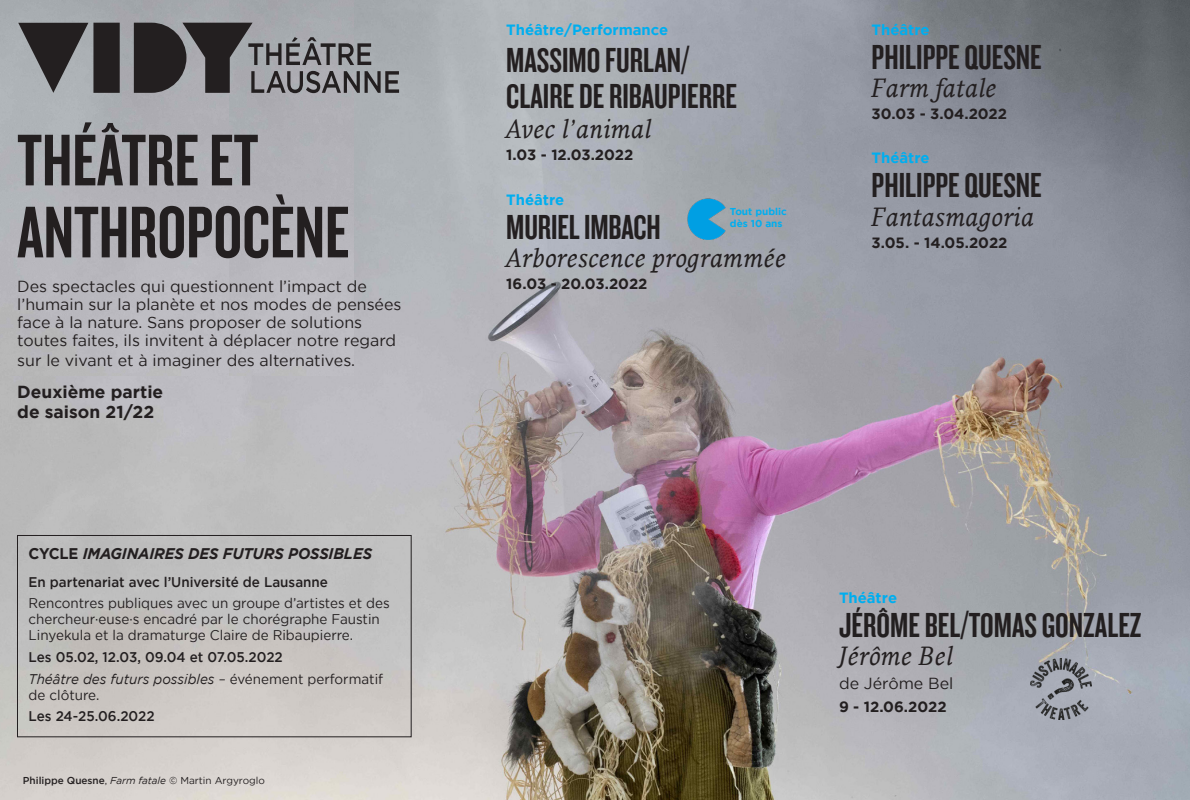
<style>
.page{position:relative;width:1190px;height:800px;background:#fff}
.page>*{position:absolute;margin:0;border:0;box-sizing:border-box;transform-origin:0 0}
.dates{font:76px/72px "Knockout 48 Featherweight";color:#231f20}
.auteur{font:35.8px "Knockout 48 Featherweight";color:#231f20}
.spectacle{font:35.8px/36.6px "Knockout 48 Featherweight";color:#231f20}
.spectacle-2{font:italic 25.6px "Fresco";color:#231f20}
.dates-2{font:700 17.4px/20px "Gotham";color:#231f20}
.dates-3{font:16px/18px "Gotham";color:#231f20}
.spectacle-3{font:16px "Gotham";color:#231f20}
.dates-4{font:italic 700 15.4px "Gotham";letter-spacing:-.01em;color:#231f20;scale:.96 1}
.spectacle-4{font:700 14.8px "Gotham";color:#231f20}
.spectacle-5{font:700 14.8px "Gotham";color:#00aeef}
.dates-5{font:700 14.8px "Gotham";color:#00aeef}
.dates-6{font:14px/16px "Gotham";color:#231f20;scale:.96 1}
.dates-7{font:500 14px "Gotham";color:#231f20;scale:.96 1}
.dates-8{font:10px "Gotham";color:#231f20}
.dates-9{font:700 10px/12px "Gotham";color:#00aeef}
.s1{font-style:normal}
.s2{font-style:italic}
.s3{font-weight:500}
</style>
<div class="page">
<img style="left:0;top:0;width:1190px;height:800px">
<img style="left:229px;top:0;width:124px;height:375px">
<img style="left:0;top:0;width:229px;height:375px">
<svg style="left:18px;top:23px;width:381px;height:70px;background:#6b6b6e"></svg>
<img style="left:676px;top:170px;width:53px;height:96px">
<img style="left:1031px;top:659px;width:61px;height:60px">
<div style="left:17px;top:535px;width:394px;height:202px;border:1px solid #231f20"></div>
<p class="dates" style="left:17px;top:122px;width:334px">THÉÂTRE ET<br>ANTHROPOCÈNE</p>
<p class="dates-3" style="left:17px;top:277px;width:386px">Des spectacles qui questionnent l’impact de l’humain sur la planète et nos modes de pensées face à la nature. Sans proposer de solutions toutes faites, ils invitent à déplacer notre regard</p>
<p class="dates-3" style="left:17px;top:351px;width:339px">sur le vivant et à imaginer des alternatives.</p>
<p class="dates-2" style="left:17px;top:381px;width:148px">Deuxième partie de saison 21/22</p>
<p class="dates-4" style="left:29px;top:544px;width:359px"><span class="s1">CYCLE</span> IMAGINAIRES DES FUTURS POSSIBLES</p>
<p class="dates-7" style="left:29px;top:573px;width:313px">En partenariat avec l’Université de Lausanne</p>
<p class="dates-6" style="left:29px;top:595px;width:378px">Rencontres publiques avec un groupe d’artistes et des chercheur·euse·s encadré par le chorégraphe Faustin<br>Linyekula et la dramaturge Claire de Ribaupierre.</p>
<p class="dates-7" style="left:29px;top:648px;width:266px">Les 05.02, 12.03, 09.04 et 07.05.2022</p>
<p class="dates-6" style="left:29px;top:671px;width:371px"><span class="s2">Théâtre des futurs possibles</span> – événement performatif de clôture.</p>
<p class="dates-7" style="left:29px;top:707px;width:133px">Les 24-25.06.2022</p>
<p class="dates-8" style="left:23px;top:775px;width:244px"><span class="s3">Philippe Quesne</span>, <span class="s2">Farm fatale</span> © Martin Argyroglo</p>
<p class="spectacle-5" style="left:506px;top:20px;width:163px">Théâtre/Performance</p>
<p class="spectacle" style="left:506px;top:40px;width:232px">MASSIMO FURLAN/<br>CLAIRE DE RIBAUPIERRE</p>
<p class="spectacle-2" style="left:506px;top:113px;width:147px">Avec l’animal</p>
<p class="spectacle-4" style="left:506px;top:145px;width:129px">1.03 - 12.03.2022</p>
<p class="dates-5" style="left:506px;top:190px;width:59px">Théâtre</p>
<p class="auteur" style="left:506px;top:205px;width:156px">MURIEL IMBACH</p>
<p class="spectacle-2" style="left:506px;top:242px;width:281px">Arborescence programmée</p>
<p class="spectacle-4" style="left:506px;top:274px;width:143px">16.03 - 20.03.2022</p>
<p class="dates-9" style="left:730px;top:206px;width:58px">Tout public dès 10 ans</p>
<p class="dates-5" style="left:872px;top:19px;width:59px">Théâtre</p>
<p class="auteur" style="left:872px;top:35px;width:172px">PHILIPPE QUESNE</p>
<p class="spectacle-2" style="left:872px;top:72px;width:127px">Farm fatale</p>
<p class="spectacle-4" style="left:872px;top:104px;width:137px">30.03 - 3.04.2022</p>
<p class="spectacle-5" style="left:872px;top:148px;width:59px">Théâtre</p>
<p class="auteur" style="left:872px;top:164px;width:172px">PHILIPPE QUESNE</p>
<p class="spectacle-2" style="left:872px;top:200px;width:164px">Fantasmagoria</p>
<p class="spectacle-4" style="left:872px;top:233px;width:137px">3.05. - 14.05.2022</p>
<p class="dates-5" style="left:839px;top:588px;width:60px">Théâtre</p>
<p class="auteur" style="left:839px;top:603px;width:304px">JÉRÔME BEL/TOMAS GONZALEZ</p>
<p class="spectacle-2" style="left:839px;top:640px;width:116px">Jérôme Bel</p>
<p class="spectacle-3" style="left:839px;top:673px;width:116px">de Jérôme Bel</p>
<p class="spectacle-4" style="left:839px;top:697px;width:109px">9 - 12.06.2022</p>
</div>
